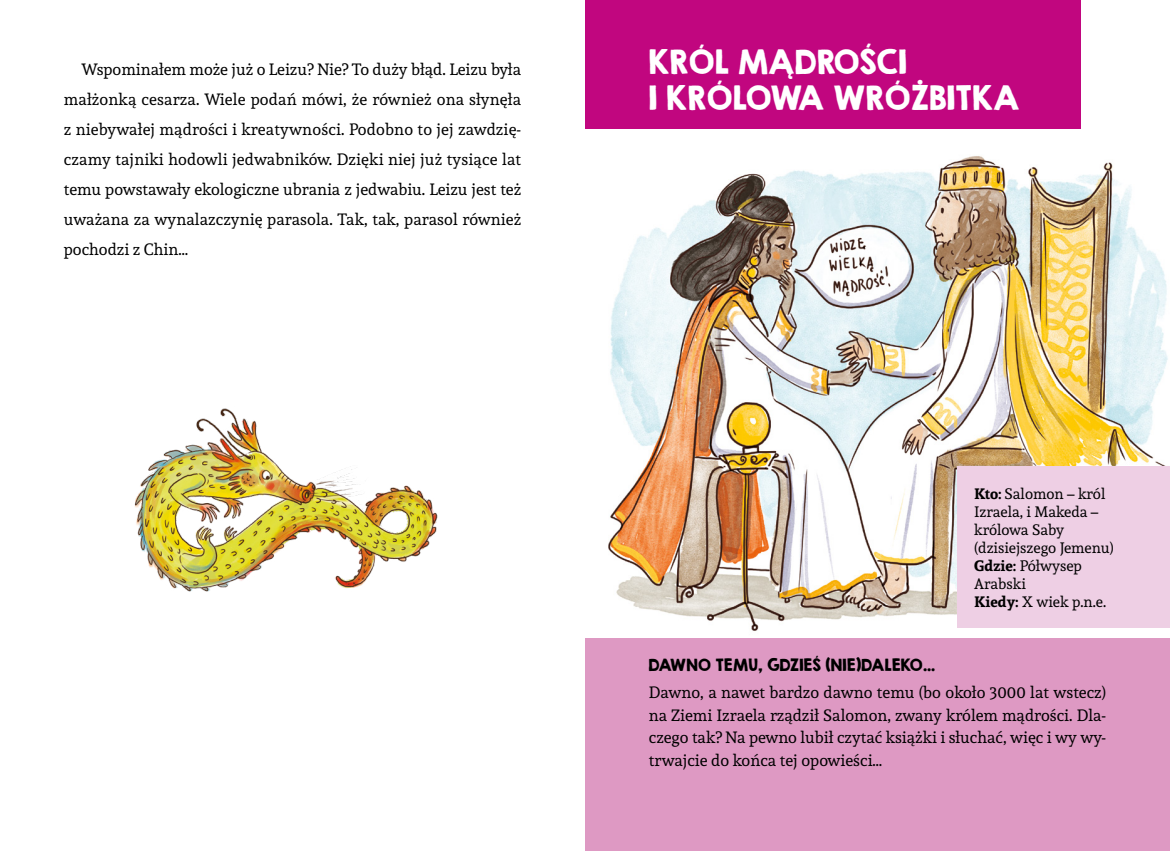
<style>
.page{position:relative;width:1170px;height:851px;background:#fff}
.page>*{position:absolute;margin:0;border:0;box-sizing:border-box;transform-origin:0 0}
.t1{font:30px/36px "KG Second Chances Solid 2";letter-spacing:.01em;color:#fff}
.t2{font:16.25px/30px "Andada";color:#000;text-align:justify}
.t3{font:15px/18px "Andada";color:#000}
.t4{font:15px "KG Second Chances Solid 2";letter-spacing:.015em;color:#000}
.s1{font-weight:700}
</style>
<div class="page">
<img style="left:585px;top:126px;width:584px;height:505px">
<img style="left:134px;top:408px;width:304px;height:184px">
<div style="left:585px;top:638px;width:584px;height:212px;background:#de99c3"></div>
<div style="left:957px;top:466px;width:212px;height:161px;background:#eecfe4"></div>
<div style="left:585px;top:0;width:495px;height:128px;background:#c1067f"></div>
<p class="t2" style="left:64px;top:54px;width:459px;text-indent:18px">Wspominałem może już o Leizu? Nie? To duży błąd. Leizu była małżonką cesarza. Wiele podań mówi, że również ona słynęła z niebywałej mądrości i kreatywności. Podobno to jej zawdzię&shy;czamy tajniki hodowli jedwabników. Dzięki niej już tysiące lat temu powstawały ekologiczne ubrania z jedwabiu. Leizu jest też uważana za wynalazczynię parasola. Tak, tak, parasol również pochodzi z Chin…</p>
<h1 class="t1" style="left:648px;top:43px;width:372px">KRÓL MĄDROŚCI<br>I KRÓLOWA WRÓŻBITKA</h1>
<p class="t3" style="left:974px;top:484px;width:141px"><span class="s1">Kto:</span> Salomon – król<br>Izraela, i Makeda – królowa Saby (dzisiejszego Jemenu)<br><span class="s1">Gdzie:</span> Półwysep<br>Arabski<br><span class="s1">Kiedy:</span> X wiek p.n.e.</p>
<p class="t4" style="left:648px;top:654px;width:288px">DAWNO TEMU, GDZIEŚ (NIE)DALEKO…</p>
<p class="t2" style="left:648px;top:681px;width:459px;line-height:22.5px">Dawno, a nawet bardzo dawno temu (bo około 3000 lat wstecz) na Ziemi Izraela rządził Salomon, zwany królem mądrości. Dla&shy;czego tak? Na pewno lubił czytać książki i słuchać, więc i wy wy&shy;trwajcie do końca tej opowieści…</p>
</div>
